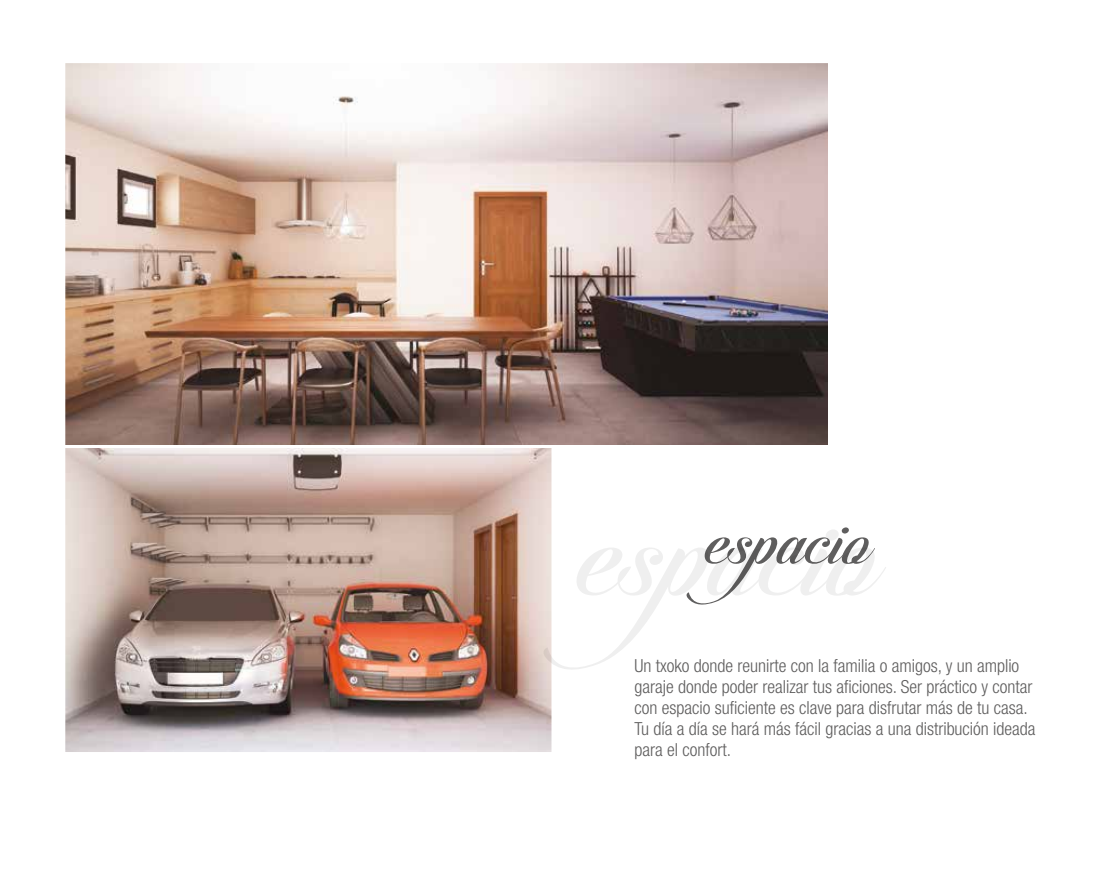
<style>
.page{position:relative;width:1106px;height:893px;background:#fff}
.page>*{position:absolute;margin:0;border:0;box-sizing:border-box;transform-origin:0 0}
.t1{font:150px "Candlescript Demo Version";color:#5f5e5e}
.t2{font:82.5px "Candlescript Demo Version";color:#5f5e5e}
.t3{font:300 condensed 18px/21px "Helvetica Neue LT Std";color:#5f5e5e}
</style>
<div class="page">
<img style="left:67px;top:65px;width:759px;height:378px">
<div style="left:64px;top:62px;width:765px;height:384px;border:2px solid #fff"></div>
<img style="left:67px;top:449px;width:483px;height:301px">
<div style="left:64px;top:446px;width:489px;height:307px;border:2px solid #fff"></div>
<h2 class="t2" style="left:702px;top:486px;width:166px">espacio</h2>
<h1 class="t1" style="left:571px;top:454px;width:301px">espacio</h1>
<p class="t3" style="left:634px;top:655px;width:402px">Un txoko donde reunirte con la familia o amigos, y un amplio garaje donde poder realizar tus aficiones. Ser práctico y contar con espacio suficiente es clave para disfrutar más de tu casa.<br>Tu día a día se hará más fácil gracias a una distribución ideada para el confort.</p>
</div>
